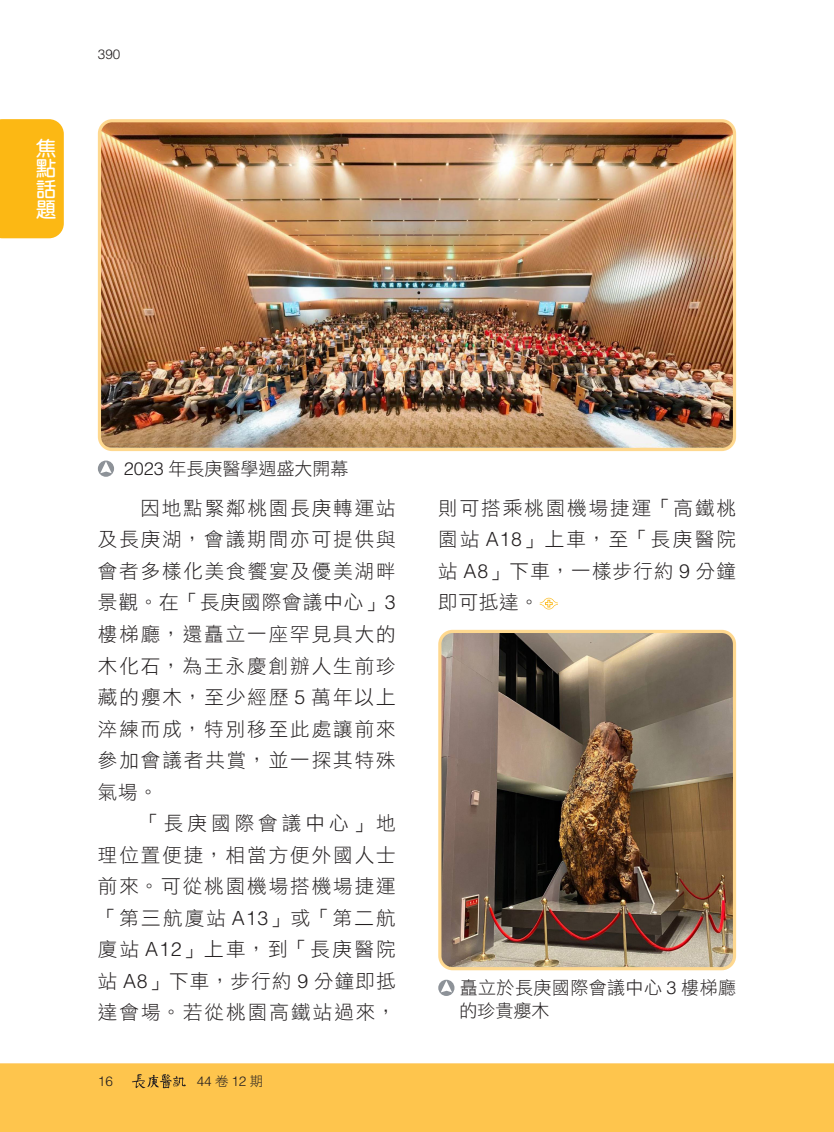
<style>
.page{position:relative;width:834px;height:1132px;background:#fff}
.page>*{position:absolute;margin:0;border:0;box-sizing:border-box;transform-origin:0 0}
.t1{font:700 20.25px/20.2px "AR Yuan B5";color:#fff;text-align:justify}
.t2{font:19.5px/31.5px "DF Hei Std W3";letter-spacing:.1em;color:#231f20;text-align:justify}
.t3{font:18px/22.6px "DF Hei Std W3";letter-spacing:.025em;color:#231f20}
.t4{font:18px "DF Hei Std W3";color:#231f20}
.t5{font:300 13.5px "Helvetica LT Std";color:#231f20}
.s1{font-family:"Helvetica LT Std";font-weight:300}
.s2{font-family:"DF Hei Std W3";font-weight:400}
</style>
<div class="page">
<div style="left:0;top:1063px;width:833px;height:68px;background:#fec54d"></div>
<svg style="left:539px;top:597px;width:19px;height:12px"></svg>
<div style="left:98px;top:460px;width:16px;height:16px;background:#8d9298;border-radius:50%"></div>
<svg style="left:100px;top:461px;width:12px;height:12px"></svg>
<img style="left:102px;top:123px;width:630px;height:324px">
<div style="left:98px;top:119px;width:638px;height:332px;border:3px solid #fed88f;border-radius:13px"></div>
<svg style="left:438px;top:979px;width:16px;height:16px"></svg>
<svg style="left:440px;top:980px;width:12px;height:12px"></svg>
<img style="left:441px;top:633px;width:293px;height:335px">
<div style="left:438px;top:629px;width:298px;height:340px;border:3px solid #fed88f;border-radius:13px"></div>
<svg style="left:132px;top:1073px;width:54px;height:14px"></svg>
<div style="left:0;top:119px;width:64px;height:119px;background:#fcb814"></div>
<p class="t1" style="left:36px;top:138px;width:21px">焦點話題</p>
<p class="t5" style="left:98px;top:46px;width:24px">390</p>
<p class="t4" style="left:124px;top:458px;width:226px"><span class="s1">2023</span> 年長庚醫學週盛大開幕</p>
<p class="t2" style="left:98px;top:491px;width:299px;text-indent:43px">因地點緊鄰桃園長庚轉運站及長庚湖，會議期間亦可提供與會者多樣化美食饗宴及優美湖畔景觀。在「長庚國際會議中心」<span class="s1">3</span>樓梯廳，還矗立一座罕見具大的木化石，為王永慶創辦人生前珍藏的癭木，至少經歷 <span class="s1">5</span> 萬年以上淬練而成，特別移至此處讓前來參加會議者共賞，並一探其特殊氣場。</p>
<p class="t2" style="left:98px;top:806px;width:299px;text-indent:43px">「長庚國際會議中心」地理位置便捷，相當方便外國人士前來。可從桃園機場搭機場捷運「第三航廈站 <span class="s1">A13</span>」或「第二航廈站 <span class="s1">A12</span>」上車，到「長庚醫院站 <span class="s1">A8</span>」下車，步行約 <span class="s1">9</span> 分鐘即抵達會場。若從桃園高鐵站過來，</p>
<p class="t5" style="left:98px;top:1072px;width:17px">16</p>
<p class="t5" style="left:197px;top:1072px;width:68px">44<span class="s2">卷</span>12<span class="s2">期</span></p>
<p class="t2" style="left:438px;top:491px;width:299px">則可搭乘桃園機場捷運「高鐵桃園站 <span class="s1">A18</span>」上車，至「長庚醫院站 <span class="s1">A8</span>」下車，一樣步行約 <span class="s1">9</span> 分鐘即可抵達。</p>
<p class="t3" style="left:459px;top:975px;width:278px">矗立於長庚國際會議中心 <span class="s1">3</span> 樓梯廳的珍貴癭木</p>
</div>
